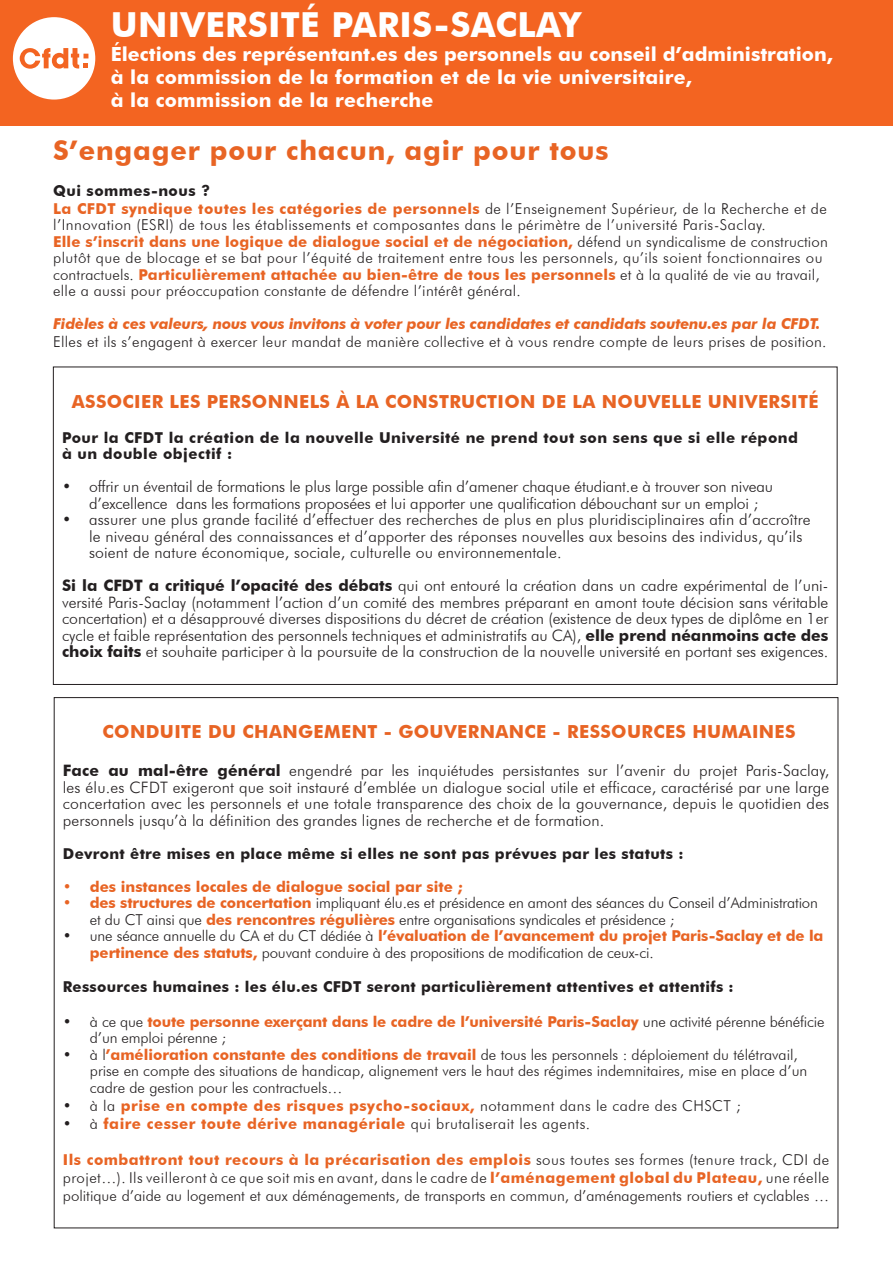
<style>
.page{position:relative;width:893px;height:1263px;background:#fff}
.page>*{position:absolute;margin:0;border:0;box-sizing:border-box;transform-origin:0 0}
.t1{font:700 34.5px "Futura BT";letter-spacing:.01em;color:#fff}
.t2{font:700 27px "Futura BT";letter-spacing:.03em;color:#e86424}
.t3{font:700 19.5px/23.4px "Futura BT";letter-spacing:.005em;color:#fff}
.t4{font:700 18px "Futura BT";letter-spacing:.02em;color:#e86424}
.t5{font:300 15.75px/16.5px "Futura BT";letter-spacing:.01em;color:#231f20;text-align:justify}
.t6{font:300 15.75px/16.5px "Futura BT";letter-spacing:-.01em;color:#231f20}
.t7{font:300 15px/16.5px "Futura BT";color:#231f20}
.t8{font:300 15px/16.5px "Futura BT";letter-spacing:.03em;color:#231f20}
.t9{font:700 15px/18px "Futura BT";letter-spacing:.03em;color:#e86424}
.t10{font:700 15px/16.5px "Futura BT";letter-spacing:.02em;color:#231f20}
.t11{font:700 15px/16.5px "Futura BT";letter-spacing:-.01em;color:#e86424}
.t12{font:300 15px "Futura BT";letter-spacing:.02em;color:#231f20}
.t13{font:italic 700 15px "Futura BT";letter-spacing:-.01em;color:#e86424}
.s1{color:#231f20}
.s2{font-weight:300;color:#231f20}
.s3{font-weight:700;color:#e86424}
.s4{font-weight:700}
</style>
<div class="page">
<div style="left:0;top:0;width:893px;height:125px;background:#f36421"></div>
<div style="left:13px;top:17px;width:82px;height:83px;background:#fff;border-radius:50%"></div>
<svg style="left:20px;top:48px;width:68px;height:21px"></svg>
<h1 class="t1" style="left:111px;top:4px;width:472px">Université Paris-Saclay</h1>
<p class="t3" style="left:111px;top:42px;width:724px">Élections des représentant.es des personnels au conseil d’administration, à la commission de la formation et de la vie universitaire,<br>à la commission de la recherche</p>
<h2 class="t2" style="left:53px;top:134px;width:557px">S’engager pour chacun, agir pour tous</h2>
<p class="t9" style="left:53px;top:181px;width:775px"><span class="s1">Qui sommes-nous ?<br></span>La CFDT syndique toutes les catégories de personnels <span class="s2">de l’Enseignement Supérieur, de la Recherche et de</span></p>
<p class="t8" style="left:53px;top:217px;width:776px">l’Innovation (ESRI) de tous les établissements et composantes dans le périmètre de l’université Paris-Saclay.<br><span class="s3">Elle s’inscrit dans une logique de dialogue social et de négociation,</span> défend un syndicalisme de construction plutôt que de blocage et se bat pour l’équité de traitement entre tous les personnels, qu’ils soient fonctionnaires ou contractuels. <span class="s3">Particulièrement attachée au bien-être de tous les personnels</span> et à la qualité de vie au travail, elle a aussi pour préoccupation constante de défendre l’intérêt général.</p>
<p class="t13" style="left:53px;top:315px;width:769px">Fidèles à ces valeurs, nous vous invitons à voter pour les candidates et candidats soutenu.es par la CFDT.</p>
<p class="t12" style="left:53px;top:333px;width:775px">Elles et ils s’engagent à exercer leur mandat de manière collective et à vous rendre compte de leurs prises de position.</p>
<p class="t4" style="left:72px;top:391px;width:748px">Associer les personnels à la construction de la nouvelle Université</p>
<p class="t10" style="left:62px;top:429px;width:737px">Pour la CFDT la création de la nouvelle Université ne prend tout son sens que si elle répond à un double objectif :</p>
<p class="t6" style="left:89px;top:478px;width:686px;text-indent:-27px">• offrir un éventail de formations le plus large possible afin d’amener chaque étudiant.e à trouver son niveau d’excellence dans les formations proposées et lui apporter une qualification débouchant sur un emploi ;</p>
<p class="t5" style="left:89px;top:511px;width:723px;text-align:left;text-indent:-27px">• assurer une plus grande facilité d’effectuer des recherches de plus en plus pluridisciplinaires afin d’accroître le niveau général des connaissances et d’apporter des réponses nouvelles aux besoins des individus, qu’ils soient de nature économique, sociale, culturelle ou environnementale.</p>
<p class="t5" style="left:62px;top:577px;width:768px"><span class="s4">Si la CFDT a critiqué l’opacité des débats</span> qui ont entouré la création dans un cadre expérimental de l’uni&shy;versité Paris-Saclay (notamment l’action d’un comité des membres préparant en amont toute décision sans véritable concertation) et a désapprouvé diverses dispositions du décret de création (existence de deux types de diplôme en 1er cycle et faible représentation des personnels techniques et administratifs au CA), <span class="s4">elle prend néanmoins acte des choix faits</span> et souhaite participer à la poursuite de la construction de la nouvelle université en portant ses exigences.</p>
<p class="t4" style="left:97px;top:721px;width:700px">Condu ite du changement - Gouvernance - Ressources Humaines</p>
<p class="t5" style="left:63px;top:762px;width:768px"><span class="s4">Face au mal-être général</span> engendré par les inquiétudes persistantes sur l’avenir du projet Paris-Saclay, les élu.es CFDT exigeront que soit instauré d’emblée un dialogue social utile et efficace, caractérisé par une large concertation avec les personnels et une totale transparence des choix de la gouvernance, depuis le quotidien des personnels jusqu’à la définition des grandes lignes de recherche et de formation.</p>
<p class="t10" style="left:63px;top:845px;width:622px">Devront être mises en place même si elles ne sont pas prévues par les statuts :</p>
<p class="t9" style="left:63px;top:877px;width:401px">• des instances locales de dialogue social par site ;</p>
<p class="t7" style="left:90px;top:895px;width:730px;text-indent:-27px"><span class="s3">• des structures de concertation</span> impliquant élu.es et présidence en amont des séances du Conseil d’Administration et du CT ainsi que <span class="s3">des rencontres régulières</span> entre organisations syndicales et présidence ;</p>
<p class="t7" style="left:90px;top:928px;width:735px;text-indent:-27px">• une séance annuelle du CA et du CT dédiée à <span class="s3">l’évaluation de l’avancement du projet Paris-Saclay et de la pertinence des statuts,</span> pouvant conduire à des propositions de modification de ceux-ci.</p>
<p class="t10" style="left:63px;top:979px;width:672px">Ressources humaines : les élu.es CFDT seront particulièrement attentives et attentifs :</p>
<p class="t11" style="left:90px;top:1013px;width:736px;text-indent:-27px"><span class="s2">• à ce que</span> toute personne exerçant dans le cadre de l’université Paris-Saclay <span class="s2">une activité pérenne bénéficie d’un emploi pérenne ;</span></p>
<p class="t7" style="left:90px;top:1046px;width:719px;text-indent:-27px">• à l<span class="s3">’amélioration constante des conditions de travail</span> de tous les personnels : déploiement du télétravail, prise en compte des situations de handicap, alignement vers le haut des régimes indemnitaires, mise en place d’un cadre de gestion pour les contractuels…</p>
<p class="t9" style="left:63px;top:1096px;width:679px"><span class="s2">• à la</span> prise en compte des risques psycho-sociaux, <span class="s2">notamment dans le cadre des CHSCT ;</span></p>
<p class="t9" style="left:63px;top:1114px;width:529px"><span class="s2">• à</span> faire cesser toute dérive managériale <span class="s2">qui brutaliserait les agents.</span></p>
<p class="t7" style="left:63px;top:1150px;width:768px;line-height:18px;text-align:justify"><span class="s3">I ls combattront tout recours à la précarisation des emplois</span> sous toutes ses formes (tenure track, CDI de projet…). Ils veilleront à ce que soit mis en avant, dans le cadre de <span class="s3">l’aménagement global du Plateau,</span> une réelle politique d’aide au logement et aux déménagements, de transports en commun, d’aménagements routiers et cyclables …</p>
</div>
